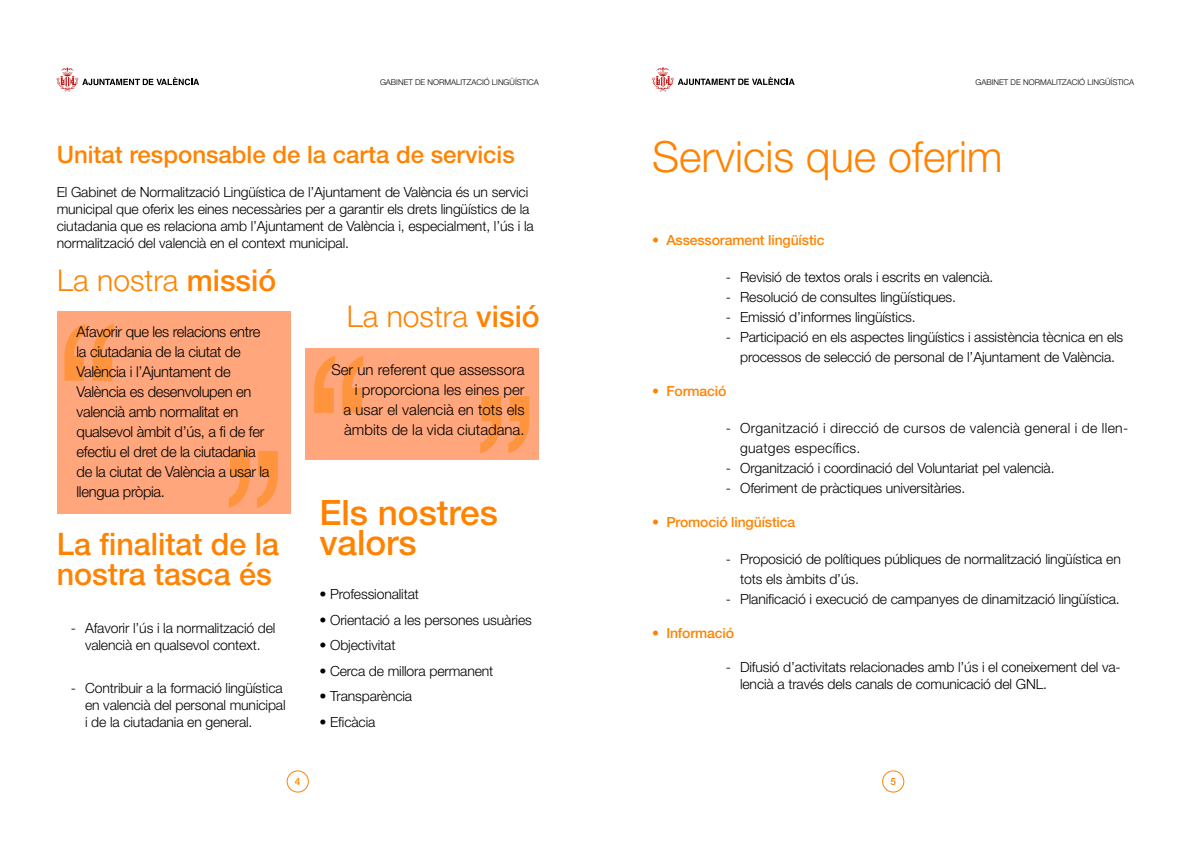
<style>
.page{position:relative;width:1191px;height:842px;background:#fff}
.page>*{position:absolute;margin:0;border:0;box-sizing:border-box;transform-origin:0 0}
.t1{font:300 43px "Helvetica Neue LT Pro";color:#ff8300}
.t2{font:500 35px/30px "Helvetica Neue LT Pro";color:#ff8300}
.t3{font:500 31px/30px "Helvetica Neue LT Pro";color:#ff8300}
.t4{font:300 30px "Helvetica Neue LT Pro";color:#ff8300}
.t5{font:500 24px "Helvetica Neue LT Pro";color:#ff8300}
.t6{font:300 15px/20px "Helvetica Neue LT Pro";letter-spacing:-.02em;color:#000}
.t7{font:300 15px/20px "Helvetica Neue LT Pro";color:#000;text-align:right}
.t8{font:300 14px/17px "Helvetica Neue LT Pro";letter-spacing:-.01em;color:#000}
.t9{font:300 14px/20px "Helvetica Neue LT Pro";letter-spacing:.02em;color:#000}
.t10{font:500 14px "Helvetica Neue LT Pro";letter-spacing:-.01em;color:#ff8300}
.t11{font:500 10px "Helvetica Neue LT Pro";color:#ff8300}
.t12{font:300 8px "Helvetica Neue LT Pro";color:#000}
.s1{font-weight:500}
</style>
<div class="page">
<svg style="left:57px;top:67px;width:142px;height:25px"></svg>
<svg style="left:652px;top:67px;width:142px;height:25px"></svg>
<div style="left:287px;top:770px;width:22px;height:22px;border:1px solid #ff8300;border-radius:50%"></div>
<div style="left:882px;top:770px;width:22px;height:22px;border:1px solid #ff8300;border-radius:50%"></div>
<div style="left:57px;top:311px;width:234px;height:203px;background:#ffa67c"></div>
<div style="left:305px;top:348px;width:233px;height:111px;background:#ffa67c"></div>
<svg style="left:229px;top:451px;width:49px;height:57px"></svg>
<svg style="left:480px;top:396px;width:49px;height:57px"></svg>
<svg style="left:64px;top:324px;width:49px;height:57px"></svg>
<svg style="left:314px;top:356px;width:49px;height:57px"></svg>
<p class="t12" style="left:380px;top:77px;width:160px">GABINET DE NORMALITZACIÓ LINGÜÍSTICA</p>
<p class="t12" style="left:975px;top:77px;width:160px">GABINET DE NORMALITZACIÓ LINGÜÍSTICA</p>
<h3 class="t5" style="left:57px;top:140px;width:460px">Unitat responsable de la carta de servicis</h3>
<p class="t8" style="left:57px;top:183px;width:478px">El Gabinet de Normalització Lingüística de l’Ajuntament de València és un servici municipal que oferix les eines necessàries per a garantir els drets lingüístics de la ciutadania que es relaciona amb l’Ajuntament de València i, especialment, l’ús i la normalització del valencià en el context municipal.</p>
<h3 class="t4" style="left:57px;top:262px;width:220px">La nostra <span class="s1">missió</span></h3>
<p class="t6" style="left:77px;top:321px;width:194px">Afavorir que les relacions entre la ciutadania de la ciutat de<br>València i l’Ajuntament de<br>València es desenvolupen en valencià amb normalitat en qualsevol àmbit d’ús, a fi de fer efectiu el dret de la ciutadania de la ciutat de València a usar la llengua pròpia.</p>
<h3 class="t3" style="left:57px;top:529px;width:224px">La finalitat de la nostra tasca és</h3>
<p class="t8" style="left:71px;top:619px;width:206px;text-align:center">- Afavorir l’ús i la normalització del valencià en qualsevol context.</p>
<p class="t8" style="left:85px;top:679px;width:202px;text-indent:-14px">- Contribuir a la formació lingüística en valencià del personal municipal i de la ciutadania en general.</p>
<h3 class="t4" style="left:347px;top:298px;width:194px">La nostra <span class="s1">visió</span></h3>
<p class="t7" style="left:331px;top:359px;width:195px">Ser un referent que assessora i proporciona les eines per<br>a usar el valencià en tots els àmbits de la vida ciutadana.</p>
<h2 class="t2" style="left:319px;top:498px;width:180px">Els nostres valors</h2>
<p class="t8" style="left:319px;top:585px;width:101px">• Professionalitat</p>
<p class="t8" style="left:319px;top:611px;width:214px">• Orientació a les persones usuàries</p>
<p class="t8" style="left:319px;top:636px;width:77px">• Objectivitat</p>
<p class="t8" style="left:319px;top:662px;width:175px">• Cerca de millora permanent</p>
<p class="t8" style="left:319px;top:687px;width:94px">• Transparència</p>
<p class="t8" style="left:319px;top:713px;width:57px">• Eficàcia</p>
<h1 class="t1" style="left:652px;top:131px;width:352px">Servicis que oferim</h1>
<p class="t10" style="left:652px;top:232px;width:174px">• Assessorament lingüístic</p>
<p class="t8" style="left:726px;top:268px;width:269px">- Revisió de textos orals i escrits en valencià.</p>
<p class="t8" style="left:726px;top:288px;width:232px">- Resolució de consultes lingüístiques.</p>
<p class="t8" style="left:726px;top:308px;width:191px">- Emissió d’informes lingüístics.</p>
<p class="t8" style="left:726px;top:327px;width:399px;line-height:20px;text-align:center">- Participació en els aspectes lingüístics i assistència tècnica en els processos de selecció de personal de l’Ajuntament de València.</p>
<p class="t10" style="left:652px;top:383px;width:76px">• Formació</p>
<p class="t9" style="left:740px;top:418px;width:390px;text-indent:-14px">- Organització i direcció de cursos de valencià general i de llen&shy;guatges específics.</p>
<p class="t8" style="left:726px;top:459px;width:330px">- Organització i coordinació del Voluntariat pel valencià.</p>
<p class="t8" style="left:726px;top:479px;width:241px">- Oferiment de pràctiques universitàries.</p>
<p class="t10" style="left:652px;top:514px;width:145px">• Promoció lingüística</p>
<p class="t8" style="left:740px;top:549px;width:382px;line-height:20px;text-indent:-14px">- Proposició de polítiques públiques de normalització lingüística en tots els àmbits d’ús.</p>
<p class="t8" style="left:726px;top:590px;width:395px">- Planificació i execució de campanyes de dinamització lingüística.</p>
<p class="t10" style="left:652px;top:625px;width:83px">• Informació</p>
<p class="t8" style="left:740px;top:658px;width:382px;text-indent:-14px">- Difusió d’activitats relacionades amb l’ús i el coneixement del va&shy;lencià a través dels canals de comunicació del GNL.</p>
<p class="t11" style="left:295px;top:775px;width:7px">4</p>
<p class="t11" style="left:890px;top:775px;width:7px">5</p>
</div>
